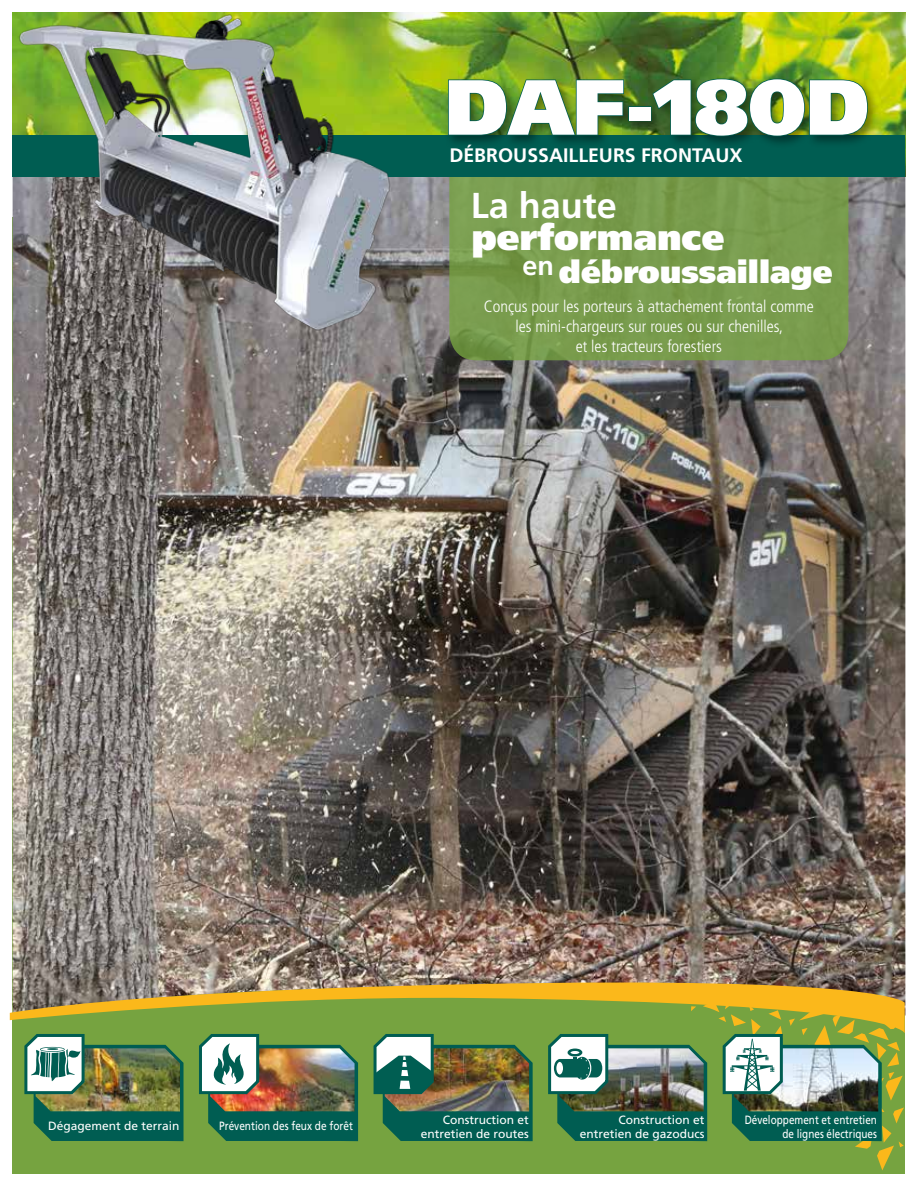
<style>
.page{position:relative;width:918px;height:1188px;background:#fff}
.page>*{position:absolute;margin:0;border:0;box-sizing:border-box;transform-origin:0 0}
.t1{font:900 78px "Frutiger LT Std";color:#fff}
.t2{font:900 36px "Frutiger LT Std";color:#fff}
.t3{font:700 36px "Frutiger LT Std";color:#fff}
.t4{font:900 31.5px "Frutiger LT Std";color:#fff}
.t5{font:700 27px "Frutiger LT Std";color:#fff}
.t6{font:700 19.5px "Frutiger LT Std";color:#fff}
.t7{font:300 condensed 16.5px/19.8px "Frutiger LT Std";color:#fff;text-align:center}
.t8{font:12px/14.4px "Frutiger LT Std";color:#fff;text-align:right}
.t9{font:12px/14.4px "Frutiger LT Std";color:#fff;text-align:right;scale:.83 1}
.t10{font:12px "Frutiger LT Std";color:#fff;scale:.84 1}
</style>
<div class="page">
<div style="left:12px;top:218px;width:893px;height:956px;background:#76a340"></div>
<img style="left:13px;top:177px;width:892px;height:799px">
<svg style="left:10px;top:976px;width:895px;height:57px"></svg>
<img style="left:24px;top:1034px;width:160px;height:107px">
<img style="left:199px;top:1034px;width:159px;height:107px">
<img style="left:374px;top:1034px;width:159px;height:107px">
<svg style="left:548px;top:995px;width:356px;height:175px"></svg>
<img style="left:406px;top:13px;width:499px;height:122px">
<svg style="left:449px;top:177px;width:399px;height:183px;fill:#799c4d"></svg>
<div style="left:13px;top:135px;width:892px;height:42px;background:#005d52"></div>
<div style="left:445px;top:75px;width:435px;height:74px;background:#000;opacity:.41"></div>
<img style="left:447px;top:79px;width:178px;height:58px">
<div style="left:628px;top:106px;width:24px;height:15px;border:2px solid #005d52"></div>
<img style="left:651px;top:78px;width:218px;height:59px">
<img style="left:12px;top:12px;width:394px;height:325px">
<h1 class="t1" style="left:445px;top:60px;width:426px">DAF-180D</h1>
<p class="t6" style="left:449px;top:143px;width:295px">DÉBROUSSAILLEURS FRONTAUX</p>
<h2 class="t3" style="left:471px;top:184px;width:148px">La haute</h2>
<h2 class="t2" style="left:472px;top:215px;width:254px">performance</h2>
<h3 class="t4" style="left:559px;top:253px;width:275px">débroussaillage</h3>
<p class="t7" style="left:484px;top:297px;width:332px">Conçus pour les porteurs à attachement frontal comme les mini-chargeurs sur roues ou sur chenilles,<br>et les tracteurs forestiers</p>
<h3 class="t5" style="left:523px;top:249px;width:33px">en</h3>
<p class="t8" style="left:48px;top:1118px;width:133px">Dégagement de terrain</p>
<p class="t8" style="left:421px;top:1112px;width:110px">Construction et entretien de routes</p>
<p class="t8" style="left:580px;top:1112px;width:126px">Construction et entretien de gazoducs</p>
<p class="t9" style="left:745px;top:1112px;width:161px">Développement et entretien de lignes électriques</p>
<p class="t10" style="left:219px;top:1118px;width:161px">Prévention des feux de forêt</p>
</div>
